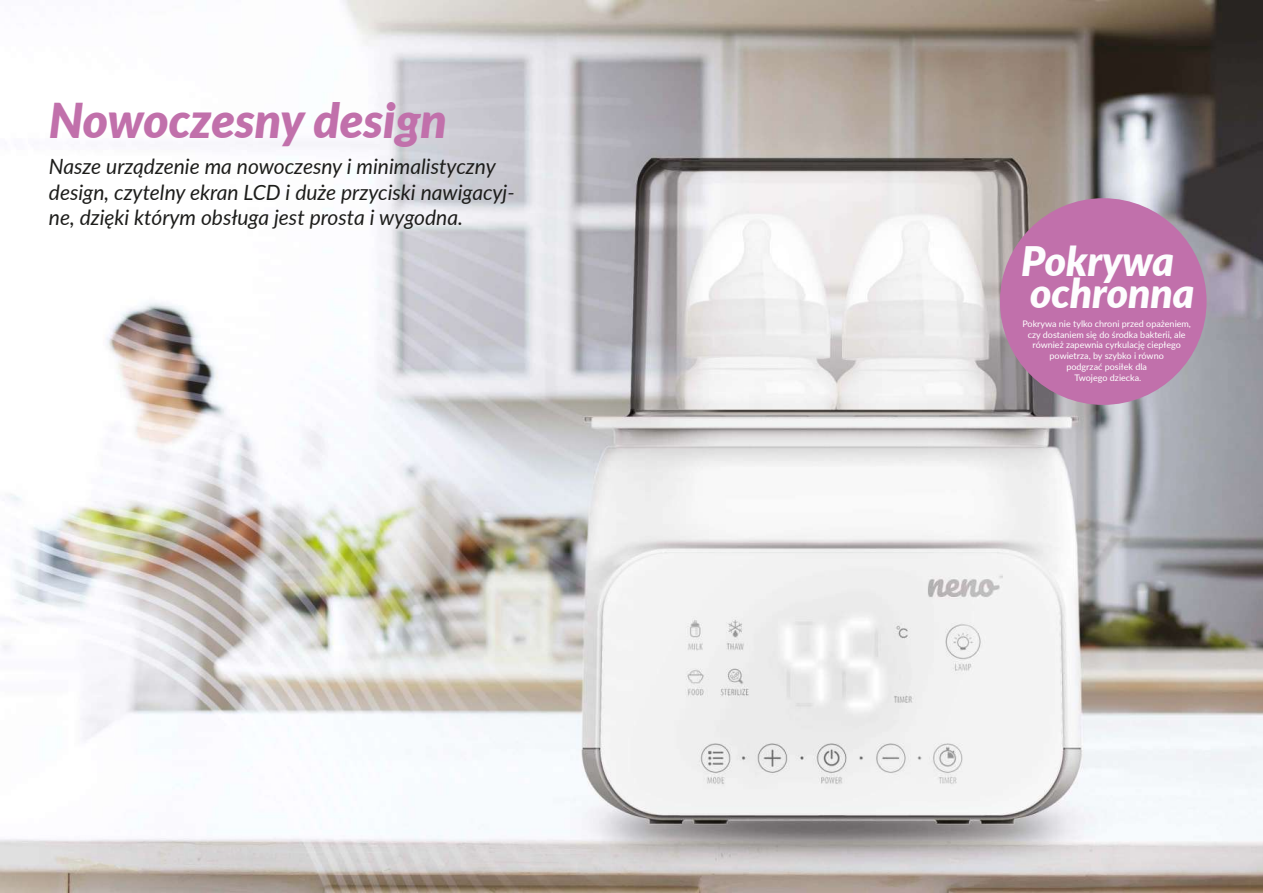
<style>
.page{position:relative;width:1263px;height:893px;background:#fff}
.page>*{position:absolute;margin:0;border:0;box-sizing:border-box;transform-origin:0 0}
.t1{font:italic 900 48px "Lato";color:#c170ab}
.t2{font:italic 900 40.65px/32.1px "Lato";color:#fdfdfe}
.t3{font:italic 21px/25.2px "Lato";color:#1d1d1b}
.t4{font:9px/10.8px "Lato";color:#fff;text-align:center}
</style>
<div class="page">
<img style="left:0;top:0;width:1263px;height:893px">
<div style="left:1000px;top:198px;width:206px;height:207px;background:#c170ab;border-radius:50%"></div>
<h1 class="t1" style="left:49px;top:85px;width:400px">Nowoczesny design</h1>
<h3 class="t3" style="left:49px;top:153px;width:467px">Nasze urządzenie ma nowoczesny i minimalistyczny design, czytelny ekran LCD i duże przyciski nawigacyj&shy;ne, dzięki którym obsługa jest prosta i wygodna.</h3>
<h2 class="t2" style="left:1021px;top:243px;width:175px">Pokrywa ochronna</h2>
<p class="t4" style="left:1022px;top:318px;width:170px">Pokrywa nie tylko chroni przed opażeniem, czy dostaniem się do środka bakterii, ale również zapewnia cyrkulację ciepłego powietrza, by szybko i równo<br>podgrzać posiłek dla<br>Twojego dziecka.</p>
</div>
